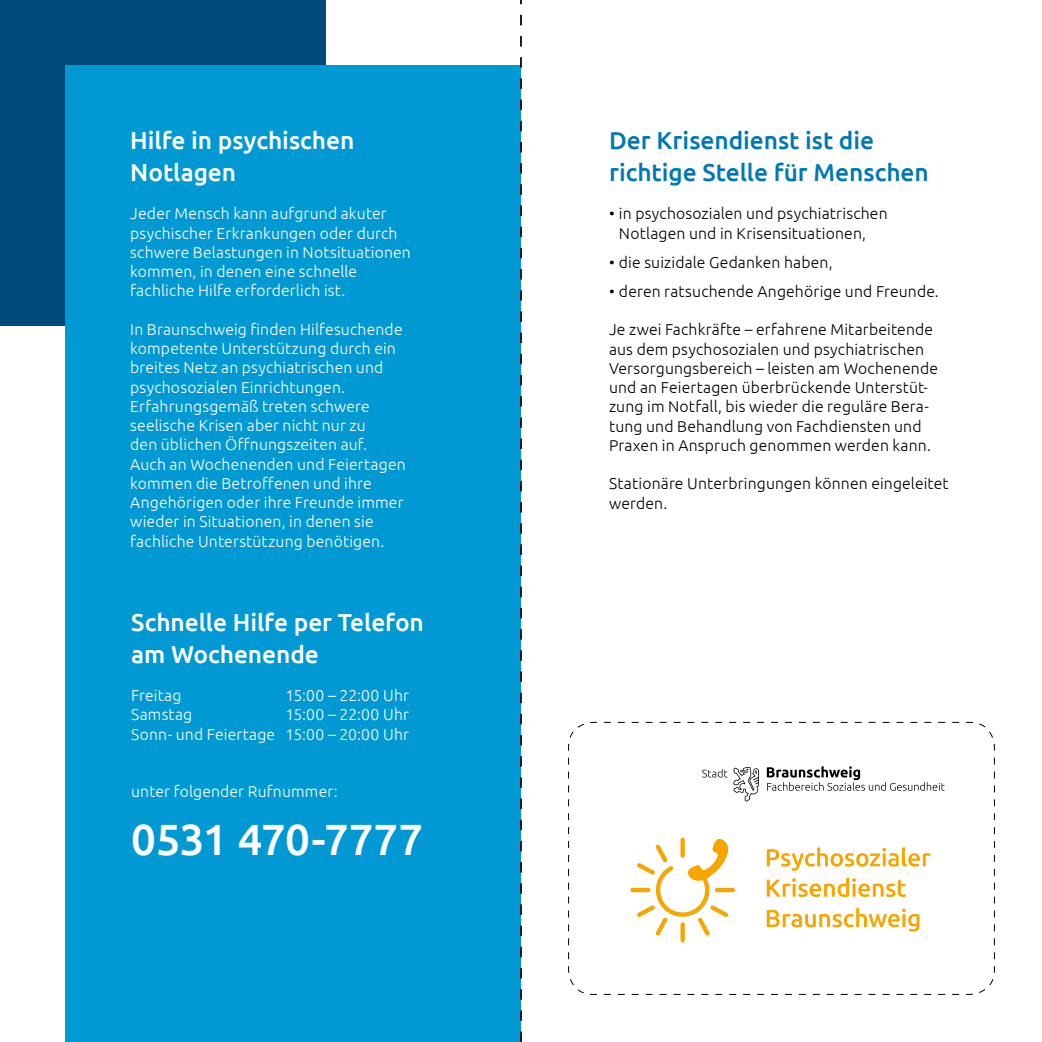
<style>
.page{position:relative;width:1042px;height:1042px;background:#fff}
.page>*{position:absolute;margin:0;border:0;box-sizing:border-box;transform-origin:0 0}
.t1{font:500 43.75px "Ubuntu";letter-spacing:-.015em;color:#fff}
.t2{font:500 24.5px/31.5px "Ubuntu";color:#fff}
.t3{font:500 24.5px/31.5px "Ubuntu";color:#0078b3}
.t4{font:300 15.75px/19.2px "Ubuntu";letter-spacing:.01em;color:#fff}
.t5{font:300 15.75px/19.2px "Ubuntu";letter-spacing:.01em;color:#000}
</style>
<div class="page">
<div style="left:0;top:0;width:326px;height:326px;background:#00497b"></div>
<div style="left:65px;top:65px;width:456px;height:977px;background:#0099d4"></div>
<svg style="left:568px;top:721px;width:427px;height:274px"></svg>
<svg style="left:520px;top:0;width:2px;height:1042px"></svg>
<h2 class="t2" style="left:130px;top:124px;width:226px">Hilfe in psychischen<br>Notlagen</h2>
<p class="t4" style="left:130px;top:204px;width:282px">Jeder Mensch kann aufgrund akuter psychischer Erkrankungen oder durch schwere Belastungen in Notsituationen kommen, in denen eine schnelle fachliche Hilfe erforderlich ist.</p>
<p class="t4" style="left:130px;top:319px;width:277px">In Braunschweig finden Hilfesuchende kompetente Unterstützung durch ein breites Netz an psychiatrischen und psychosozialen Einrichtungen.<br>Erfahrungsgemäß treten schwere seelische Krisen aber nicht nur zu<br>den üblichen Öffnungszeiten auf.<br>Auch an Wochenenden und Feiertagen kommen die Betroffenen und ihre Angehörigen oder ihre Freunde immer wieder in Situationen, in denen sie fachliche Unterstützung benötigen.</p>
<h2 class="t2" style="left:131px;top:606px;width:294px">Schnelle Hilfe per Telefon am Wochenende</h2>
<p class="t4" style="left:131px;top:685px;width:52px">Freitag</p>
<p class="t4" style="left:286px;top:685px;width:125px">15:00 – 22:00 Uhr</p>
<p class="t4" style="left:131px;top:705px;width:63px">Samstag</p>
<p class="t4" style="left:131px;top:705px;width:279px;text-align:right">15:00 – 22:00 Uhr<br>Sonn- und Feiertage 15:00 – 20:00 Uhr</p>
<p class="t4" style="left:131px;top:782px;width:208px">unter folgender Rufnummer:</p>
<h1 class="t1" style="left:131px;top:811px;width:293px">0531 470-7777</h1>
<h2 class="t3" style="left:609px;top:124px;width:321px">Der Krisendienst ist die richtige Stelle für Menschen</h2>
<p class="t5" style="left:619px;top:204px;width:270px;text-indent:-10px">• in psychosozialen und psychiatrischen<br>Notlagen und in Krisensituationen,</p>
<p class="t5" style="left:609px;top:252px;width:225px">• die suizidale Gedanken haben,</p>
<p class="t5" style="left:609px;top:281px;width:331px">• deren ratsuchende Angehörige und Freunde.</p>
<p class="t5" style="left:609px;top:320px;width:330px">Je zwei Fachkräfte – erfahrene Mitarbeitende aus dem psychosozialen und psychiatrischen Versorgungsbereich – leisten am Wochenende und an Feiertagen überbrückende Unterstüt&shy;zung im Notfall, bis wieder die reguläre Bera&shy;tung und Behandlung von Fachdiensten und Praxen in Anspruch genommen werden kann.</p>
<p class="t5" style="left:609px;top:474px;width:341px">Stationäre Unterbringungen können eingeleitet werden.</p>
</div>
